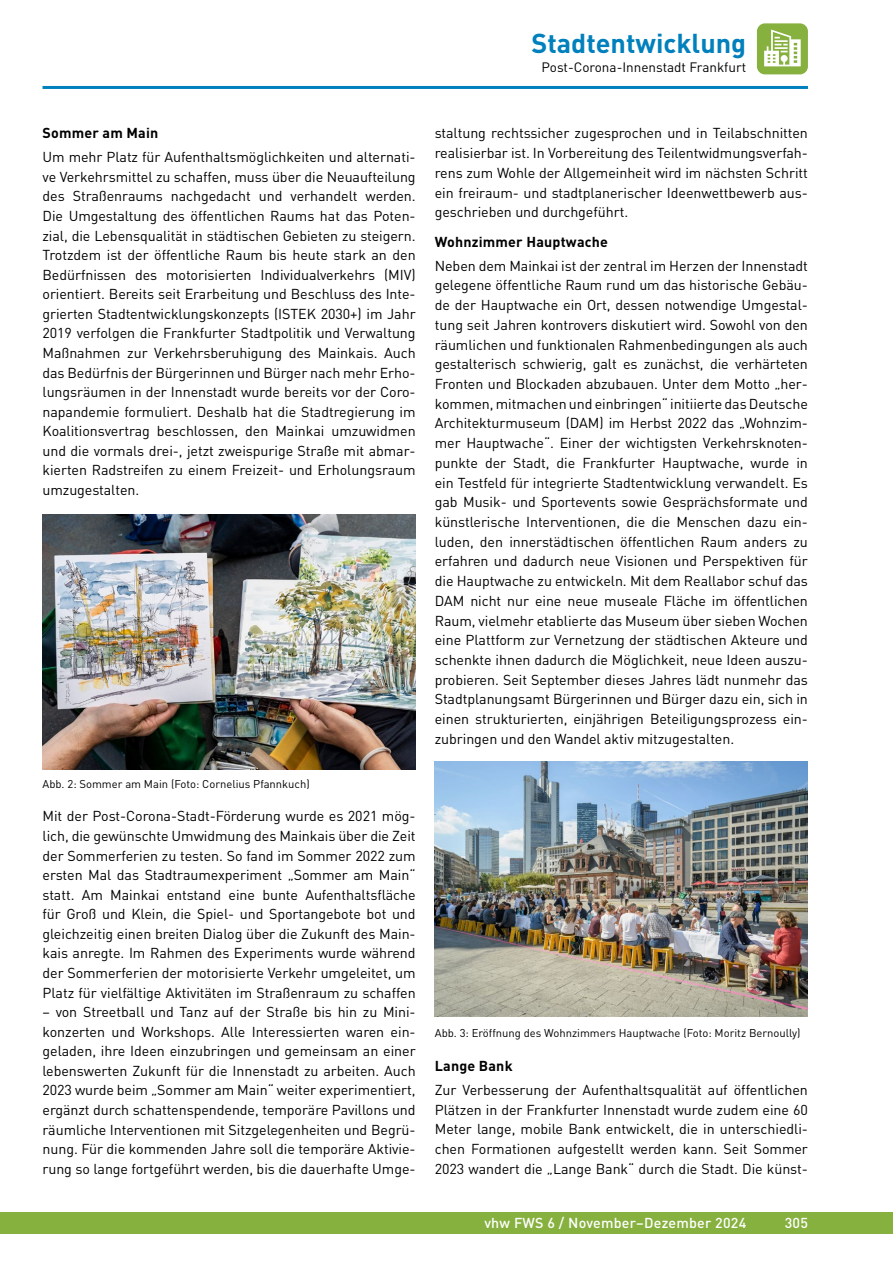
<style>
.page{position:relative;width:893px;height:1263px;background:#fff}
.page>*{position:absolute;margin:0;border:0;box-sizing:border-box;transform-origin:0 0}
.t1{font:700 27px "DIN Pro";color:#0080bc}
.t2{font:14.25px/19.5px "DIN Pro";letter-spacing:-.005em;color:#000;text-align:justify}
.t3{font:700 14.25px "DIN Pro";letter-spacing:.015em;color:#000}
.t4{font:500 14.25px "DIN Pro";letter-spacing:.015em;color:#fff}
.t5{font:13.5px "DIN Pro";color:#000}
.t6{font:11.25px "DIN Pro";color:#000}
</style>
<div class="page">
<div style="left:0;top:1212px;width:893px;height:21px;background:#87b13f"></div>
<hr style="left:43px;top:86px;width:765px;height:3px;background:#0080bc">
<div style="left:757px;top:23px;width:51px;height:51px;background:#87b13f;border-radius:8px"></div>
<svg style="left:764px;top:30px;width:37px;height:36px"></svg>
<img style="left:43px;top:514px;width:373px;height:256px">
<img style="left:435px;top:761px;width:373px;height:255px">
<h1 class="t1" style="left:531px;top:25px;width:216px">Stadtentwicklung</h1>
<p class="t5" style="left:541px;top:58px;width:206px">Post-Corona-Innenstadt Frankfurt</p>
<p class="t3" style="left:43px;top:124px;width:117px">Sommer am Main</p>
<p class="t2" style="left:43px;top:147px;width:375px">Um mehr Platz für Aufenthaltsmöglichkeiten und alternati&shy;ve Verkehrsmittel zu schaffen, muss über die Neuaufteilung des Straßenraums nachgedacht und verhandelt werden.<br>Die Umgestaltung des öffentlichen Raums hat das Poten&shy;zial, die Lebensqualität in städtischen Gebieten zu steigern.<br>Trotzdem ist der öffentliche Raum bis heute stark an den Bedürfnissen des motorisierten Individualverkehrs (MIV) orientiert. Bereits seit Erarbeitung und Beschluss des Inte&shy;grierten Stadtentwicklungskonzepts (ISTEK 2030+) im Jahr 2019 verfolgen die Frankfurter Stadtpolitik und Verwaltung Maßnahmen zur Verkehrsberuhigung des Mainkais. Auch das Bedürfnis der Bürgerinnen und Bürger nach mehr Erho&shy;lungsräumen in der Innenstadt wurde bereits vor der Coro&shy;napandemie formuliert. Deshalb hat die Stadtregierung im Koalitionsvertrag beschlossen, den Mainkai umzuwidmen und die vormals drei-, jetzt zweispurige Straße mit abmar&shy;kierten Radstreifen zu einem Freizeit- und Erholungsraum umzugestalten.</p>
<p class="t6" style="left:43px;top:777px;width:269px">Abb. 2: Sommer am Main (Foto: Cornelius Pfannkuch)</p>
<p class="t2" style="left:43px;top:806px;width:375px">Mit der Post-Corona-Stadt-Förderung wurde es 2021 mög&shy;lich, die gewünschte Umwidmung des Mainkais über die Zeit der Sommerferien zu testen. So fand im Sommer 2022 zum ersten Mal das Stadtraumexperiment „Sommer am Main“ statt. Am Mainkai entstand eine bunte Aufenthaltsfläche für Groß und Klein, die Spiel- und Sportangebote bot und gleichzeitig einen breiten Dialog über die Zukunft des Main&shy;kais anregte. Im Rahmen des Experiments wurde während der Sommerferien der motorisierte Verkehr umgeleitet, um Platz für vielfältige Aktivitäten im Straßenraum zu schaffen</p>
<p class="t2" style="left:43px;top:1002px;width:375px">– von Streetball und Tanz auf der Straße bis hin zu Mini&shy;konzerten und Workshops. Alle Interessierten waren ein&shy;geladen, ihre Ideen einzubringen und gemeinsam an einer lebenswerten Zukunft für die Innenstadt zu arbeiten. Auch 2023 wurde beim „Sommer am Main“ weiter experimentiert, ergänzt durch schattenspendende, temporäre Pavillons und räumliche Interventionen mit Sitzgelegenheiten und Begrü&shy;nung. Für die kommenden Jahre soll die temporäre Aktivie&shy;rung so lange fortgeführt werden, bis die dauerhafte Umge-</p>
<p class="t2" style="left:435px;top:123px;width:375px">staltung rechtssicher zugesprochen und in Teilabschnitten realisierbar ist. In Vorbereitung des Teilentwidmungsverfah&shy;rens zum Wohle der Allgemeinheit wird im nächsten Schritt ein freiraum- und stadtplanerischer Ideenwettbewerb aus&shy;geschrieben und durchgeführt.</p>
<p class="t3" style="left:435px;top:232px;width:175px">Wohnzimmer Hauptwache</p>
<p class="t2" style="left:435px;top:255px;width:375px">Neben dem Mainkai ist der zentral im Herzen der Innenstadt gelegene öffentliche Raum rund um das historische Gebäu&shy;de der Hauptwache ein Ort, dessen notwendige Umgestal&shy;tung seit Jahren kontrovers diskutiert wird. Sowohl von den räumlichen und funktionalen Rahmenbedingungen als auch gestalterisch schwierig, galt es zunächst, die verhärteten Fronten und Blockaden abzubauen. Unter dem Motto „her&shy;kommen, mitmachen und einbringen“ initiierte das Deutsche Architekturmuseum (DAM) im Herbst 2022 das „Wohnzim&shy;mer Hauptwache“. Einer der wichtigsten Verkehrsknoten&shy;punkte der Stadt, die Frankfurter Hauptwache, wurde in ein Testfeld für integrierte Stadtentwicklung verwandelt. Es gab Musik- und Sportevents sowie Gesprächsformate und künstlerische Interventionen, die die Menschen dazu ein&shy;luden, den innerstädtischen öffentlichen Raum anders zu erfahren und dadurch neue Visionen und Perspektiven für die Hauptwache zu entwickeln. Mit dem Reallabor schuf das DAM nicht nur eine neue museale Fläche im öffentlichen Raum, vielmehr etablierte das Museum über sieben Wochen eine Plattform zur Vernetzung der städtischen Akteure und schenkte ihnen dadurch die Möglichkeit, neue Ideen auszu&shy;probieren. Seit September dieses Jahres lädt nunmehr das Stadtplanungsamt Bürgerinnen und Bürger dazu ein, sich in einen strukturierten, einjährigen Beteiligungsprozess ein&shy;zubringen und den Wandel aktiv mitzugestalten.</p>
<p class="t6" style="left:435px;top:1026px;width:367px">Abb. 3: Eröffnung des Wohnzimmers Hauptwache (Foto: Moritz Bernoully)</p>
<p class="t3" style="left:435px;top:1056px;width:79px">Lange Bank</p>
<p class="t2" style="left:435px;top:1079px;width:375px">Zur Verbesserung der Aufenthaltsqualität auf öffentlichen Plätzen in der Frankfurter Innenstadt wurde zudem eine 60<br>Meter lange, mobile Bank entwickelt, die in unterschiedli&shy;chen Formationen aufgestellt werden kann. Seit Sommer 2023 wandert die „Lange Bank“ durch die Stadt. Die künst-</p>
<p class="t4" style="left:484px;top:1213px;width:263px">vhw FWS 6 / November–Dezember 2024</p>
<p class="t4" style="left:785px;top:1213px;width:25px">305</p>
</div>
